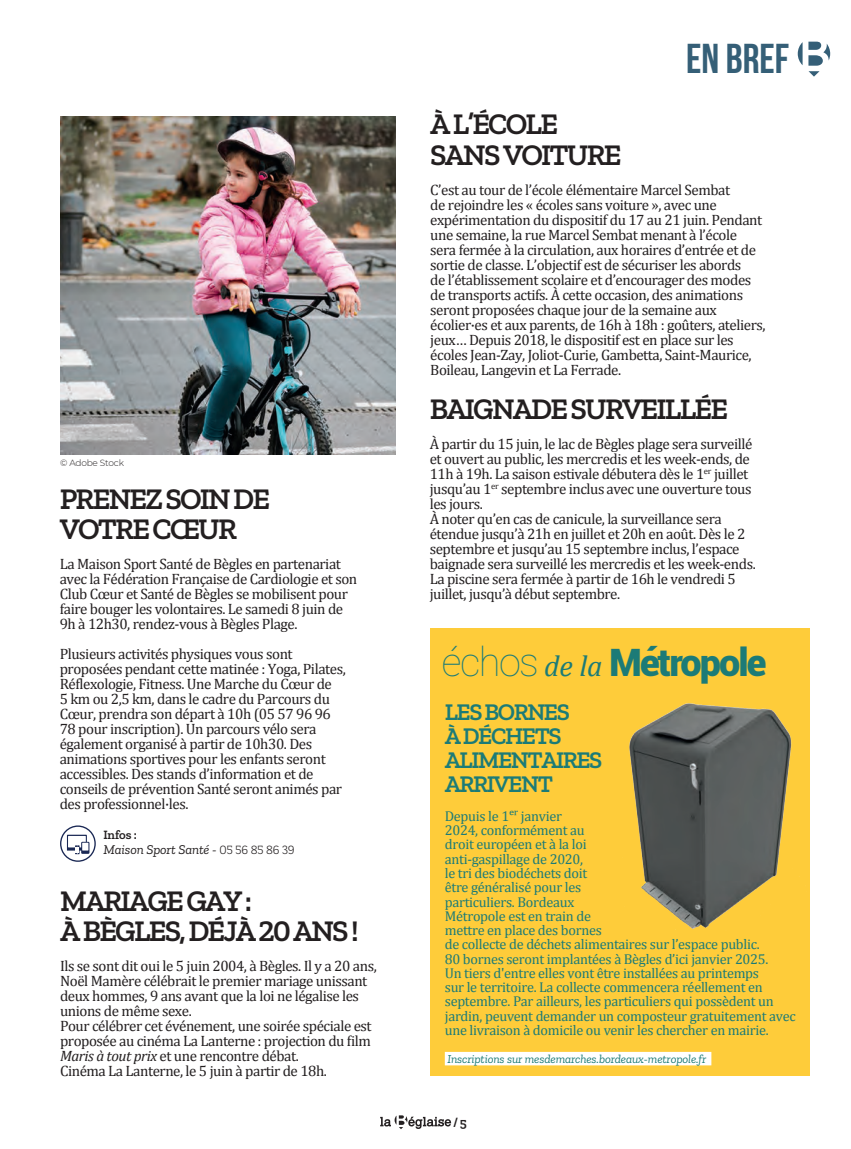
<style>
.page{position:relative;width:851px;height:1149px;background:#fff}
.page>*{position:absolute;margin:0;border:0;box-sizing:border-box;transform-origin:0 0}
.t1{font:700 41.7px "Bebas Neue";color:#355f77}
.t2{font:900 37.8px "Roboto";letter-spacing:-.05em;color:#1c7b77}
.t3{font:600 30px/30px "Zilla Slab";letter-spacing:-.06em;color:#231f20}
.t4{font:600 24px/24px "Zilla Slab";letter-spacing:-.06em;color:#1c7b77}
.t5{font:15px/15px "Cambria";letter-spacing:-.03em;color:#231f20}
.t6{font:14.25px/14.2px "Cambria";letter-spacing:-.02em;color:#1c7b77}
.t7{font:italic 13.5px "Zilla Slab";letter-spacing:-.01em;color:#231f20}
.t8{font:600 13.5px "Zilla Slab";color:#231f20}
.t9{font:600 12.75px "Zilla Slab";letter-spacing:-.01em;color:#231f20}
.t10{font:italic 12.15px "Zilla Slab";letter-spacing:-.01em;color:#1c7b77}
.t11{font:300 9px "Montserrat";letter-spacing:-.02em;color:#231f20}
.s1{font-weight:300;font-style:normal;font-size:12.75px}
.s2{font-style:italic}
.s3{font-weight:100;font-size:39.75px}
.s4{font-family:"Cambria";font-weight:400;font-style:italic;font-size:29.25px}
</style>
<div class="page">
<div style="left:429px;top:628px;width:380px;height:447px;background:#fecc3a"></div>
<svg style="left:797px;top:42px;width:33px;height:35px"></svg>
<svg style="left:380px;top:1115px;width:71px;height:13px"></svg>
<div style="left:60px;top:825px;width:36px;height:36px;border:1px solid #1a2854;border-radius:50%"></div>
<svg style="left:67px;top:834px;width:22px;height:20px"></svg>
<div style="left:445px;top:1051px;width:266px;height:13px;background:#fff"></div>
<img style="left:60px;top:117px;width:335px;height:337px">
<img style="left:629px;top:703px;width:163px;height:227px">
<p class="t11" style="left:60px;top:456px;width:65px">© Adobe Stock</p>
<h3 class="t3" style="left:60px;top:483px;width:212px">PRENEZ SOIN DE<br>VOTRE CŒUR</h3>
<p class="t5" style="left:60px;top:556px;width:299px">La Maison Sport Santé de Bègles en partenariat avec la Fédération Française de Cardiologie et son Club Cœur et Santé de Bègles se mobilisent pour faire bouger les volontaires. Le samedi 8 juin de 9h à 12h30, rendez-vous à Bègles Plage.</p>
<p class="t5" style="left:60px;top:646px;width:287px">Plusieurs activités physiques vous sont proposées pendant cette matinée : Yoga, Pilates, Réflexologie, Fitness. Une Marche du Cœur de<br>5 km ou 2,5 km, dans le cadre du Parcours du Cœur, prendra son départ à 10h (05 57 96 96<br>78 pour inscription). Un parcours vélo sera également organisé à partir de 10h30. Des animations sportives pour les enfants seront accessibles. Des stands d’information et de conseils de prévention Santé seront animés par des professionnel·les.</p>
<p class="t9" style="left:103px;top:826px;width:35px">Infos :</p>
<p class="t7" style="left:103px;top:841px;width:193px">Maison Sport Santé - <span class="s1">05 56 85 86 39</span></p>
<h3 class="t3" style="left:60px;top:885px;width:300px">MARIAGE GAY :<br>À BÈGLES, DÉJÀ 20 ANS!</h3>
<p class="t5" style="left:60px;top:958px;width:318px">Ils se sont dit oui le 5 juin 2004, à Bègles. Il y a 20 ans, Noël Mamère célébrait le premier mariage unissant deux hommes, 9 ans avant que la loi ne légalise les unions de même sexe.<br>Pour célébrer cet événement, une soirée spéciale est proposée au cinéma La Lanterne : projection du film <span class="s2">Maris à tout prix</span> et une rencontre débat.<br>Cinéma La Lanterne, le 5 juin à partir de 18h.</p>
<h1 class="t1" style="left:686px;top:36px;width:105px">EN BREF</h1>
<h3 class="t3" style="left:430px;top:109px;width:193px">À L’ÉCOLE<br>SANS VOITURE</h3>
<p class="t5" style="left:430px;top:182px;width:337px">C’est au tour de l’école élémentaire Marcel Sembat<br>de rejoindre les « écoles sans voiture », avec une expérimentation du dispositif du 17 au 21 juin. Pendant une semaine, la rue Marcel Sembat menant à l’école sera fermée à la circulation, aux horaires d’entrée et de sortie de classe. L’objectif est de sécuriser les abords<br>de l’établissement scolaire et d’encourager des modes de transports actifs. À cette occasion, des animations seront proposées chaque jour de la semaine aux écolier·es et aux parents, de 16h à 18h : goûters, ateliers, jeux… Depuis 2018, le dispositif est en place sur les écoles Jean-Zay, Joliot-Curie, Gambetta, Saint-Maurice, Boileau, Langevin et La Ferrade.</p>
<h3 class="t3" style="left:429px;top:394px;width:300px">BAIGNADE SURVEILLÉE</h3>
<p class="t5" style="left:429px;top:436px;width:327px">À partir du 15 juin, le lac de Bègles plage sera surveillé et ouvert au public, les mercredis et les week-ends, de 11h à 19h. La saison estivale débutera dès le 1<sup>er</sup> juillet jusqu’au 1<sup>er</sup> septembre inclus avec une ouverture tous les jours.<br>À noter qu’en cas de canicule, la surveillance sera étendue jusqu’à 21h en juillet et 20h en août. Dès le 2 septembre et jusqu’au 15 septembre inclus, l’espace baignade sera surveillé les mercredis et les week-ends.<br>La piscine sera fermée à partir de 16h le vendredi 5 juillet, jusqu’à début septembre.</p>
<h2 class="t2" style="left:441px;top:635px;width:326px"><span class="s3">échos</span> <span class="s4">de la</span> Métropole</h2>
<h3 class="t4" style="left:445px;top:700px;width:159px">LES BORNES<br>À DÉCHETS<br>ALIMENTAIRES<br>ARRIVENT</h3>
<p class="t6" style="left:445px;top:808px;width:352px">Depuis le 1ᵉʳ janvier<br>2024, conformément au<br>droit européen et à la loi<br>anti-gaspillage de 2020,<br>le tri des biodéchets doit<br>être généralisé pour les<br>particuliers. Bordeaux<br>Métropole est en train de<br>mettre en place des bornes<br>de collecte de déchets alimentaires sur l’espace public.<br>80 bornes seront implantées à Bègles d’ici janvier 2025.<br>Un tiers d'entre elles vont être installées au printemps<br>sur le territoire. La collecte commencera réellement en septembre. Par ailleurs, les particuliers qui possèdent un jardin, peuvent demander un composteur gratuitement avec une livraison à domicile ou venir les chercher en mairie.</p>
<p class="t10" style="left:447px;top:1051px;width:260px">Inscriptions sur mesdemarches.bordeaux-metropole.fr</p>
<p class="t8" style="left:453px;top:1114px;width:15px">/ 5</p>
</div>
